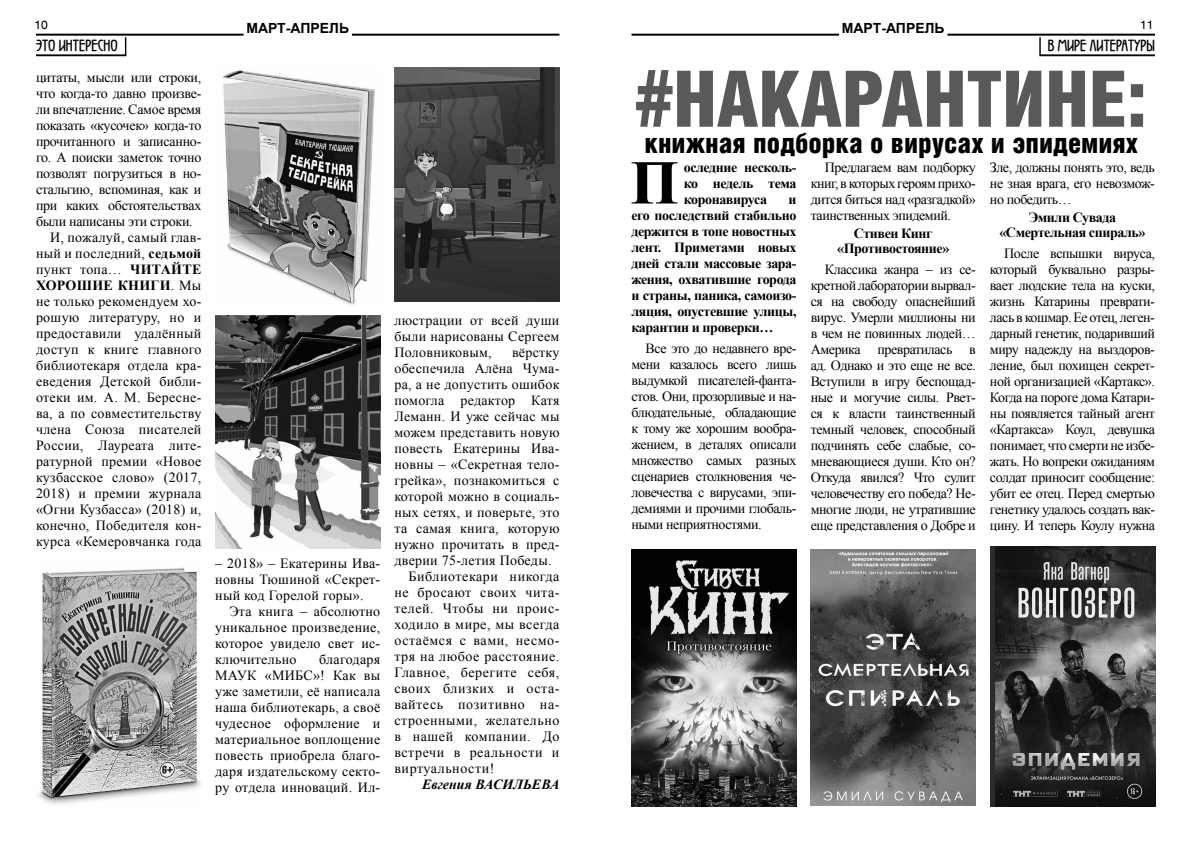
<style>
.page{position:relative;width:1191px;height:842px;background:#fff}
.page>*{position:absolute;margin:0;border:0;box-sizing:border-box;transform-origin:0 0}
.t1{font:78px "Helios Cond Black C";color:#58595b}
.t2{font:700 62.3px "Times New Roman";color:#000}
.t3{font:28px "Helios Cond Black C";color:#000}
.t4{font:14px/16px "Times New Roman";letter-spacing:.02em;color:#000;text-align:justify}
.t5{font:700 14px/16px "Times New Roman";letter-spacing:-.03em;color:#000;text-align:justify}
.t6{font:14px "Times New Roman";letter-spacing:.04em;color:#000}
.t7{font:14px "Times New Roman";letter-spacing:-.02em;color:#000}
.t8{font:300 14px "Wien";color:#000}
.t9{font:700 14px "Arial";color:#000}
.t10{font:italic 700 14px "Times New Roman";color:#000}
.t11{font:700 14px "Times New Roman";letter-spacing:.02em;color:#000}
.t12{font:12px "Helios";color:#000}
.s1{font-weight:700}
.s2{font-weight:400}
</style>
<div class="page">
<hr style="left:631px;top:34px;width:524px;height:2px;background:#000">
<div style="left:839px;top:30px;width:108px;height:6px;background:#fff"></div>
<hr style="left:36px;top:34px;width:523px;height:2px;background:#000">
<div style="left:243px;top:30px;width:109px;height:6px;background:#fff"></div>
<img style="left:38px;top:567px;width:163px;height:238px">
<div style="left:1039px;top:37px;width:116px;height:19px;background:#636363"></div>
<div style="left:1040px;top:36px;width:115px;height:18px;background:#fff"></div>
<div style="left:36px;top:37px;width:90px;height:19px;background:#636363"></div>
<div style="left:36px;top:36px;width:89px;height:18px;background:#fff"></div>
<img style="left:223px;top:70px;width:152px;height:235px">
<img style="left:215px;top:315px;width:165px;height:233px">
<img style="left:395px;top:68px;width:164px;height:233px">
<img style="left:631px;top:549px;width:165px;height:257px">
<img style="left:811px;top:550px;width:164px;height:256px">
<img style="left:990px;top:547px;width:165px;height:259px">
<p class="t12" style="left:35px;top:18px;width:15px">10</p>
<p class="t9" style="left:246px;top:19px;width:104px">МАРТ-АПРЕЛЬ</p>
<p class="t9" style="left:842px;top:19px;width:104px">МАРТ-АПРЕЛЬ</p>
<p class="t12" style="left:1140px;top:18px;width:15px">11</p>
<p class="t8" style="left:36px;top:37px;width:83px">ЭТО ИНТЕРЕСНО</p>
<p class="t8" style="left:1047px;top:37px;width:109px">В МИРЕ ЛИТЕРАТУРЫ</p>
<p class="t7" style="left:36px;top:68px;width:167px">цитаты, мысли или строки,</p>
<p class="t7" style="left:36px;top:84px;width:167px">что когда-то давно произве-</p>
<p class="t7" style="left:36px;top:100px;width:167px">ли впечатление. Самое время</p>
<p class="t7" style="left:36px;top:116px;width:167px">показать «кусочек» когда-то</p>
<p class="t7" style="left:36px;top:132px;width:167px">прочитанного и записанно-</p>
<p class="t7" style="left:36px;top:148px;width:167px">го. А поиски заметок точно</p>
<p class="t7" style="left:36px;top:164px;width:167px">позволят погрузиться в но-</p>
<p class="t7" style="left:36px;top:180px;width:167px">стальгию, вспоминая, как и</p>
<p class="t7" style="left:36px;top:196px;width:167px">при каких обстоятельствах</p>
<p class="t7" style="left:36px;top:212px;width:158px">были написаны эти строки.</p>
<p class="t4" style="left:50px;top:229px;width:153px">И, пожалуй, самый глав-</p>
<p class="t4" style="left:36px;top:245px;width:167px">ный и последний, <span class="s1">седьмой</span></p>
<p class="t4" style="left:36px;top:261px;width:167px">пункт топа… <span class="s1">ЧИТАЙТЕ</span></p>
<p class="t11" style="left:36px;top:275px;width:167px">ХОРОШИЕ КНИГИ<span class="s2">. Мы</span></p>
<p class="t4" style="left:36px;top:293px;width:167px">не только рекомендуем хо-</p>
<p class="t4" style="left:36px;top:309px;width:167px">рошую литературу, но и</p>
<p class="t4" style="left:36px;top:325px;width:167px">предоставили удалённый</p>
<p class="t4" style="left:36px;top:341px;width:167px">доступ к книге главного</p>
<p class="t4" style="left:36px;top:357px;width:167px">библиотекаря отдела кра-</p>
<p class="t4" style="left:36px;top:373px;width:167px">еведения Детской библи-</p>
<p class="t4" style="left:36px;top:389px;width:167px">отеки им. А. М. Бересне-</p>
<p class="t4" style="left:36px;top:405px;width:167px">ва, а по совместительству</p>
<p class="t4" style="left:36px;top:421px;width:167px">члена Союза писателей</p>
<p class="t4" style="left:36px;top:437px;width:167px">России, Лауреата лите-</p>
<p class="t4" style="left:36px;top:453px;width:167px">ратурной премии «Новое</p>
<p class="t4" style="left:36px;top:469px;width:167px">кузбасское слово» (2017,</p>
<p class="t4" style="left:36px;top:485px;width:167px">2018) и премии журнала</p>
<p class="t4" style="left:36px;top:501px;width:167px">«Огни Кузбасса» (2018) и,</p>
<p class="t4" style="left:36px;top:517px;width:167px">конечно, Победителя кон-</p>
<p class="t4" style="left:36px;top:533px;width:167px">курса «Кемеровчанка года</p>
<p class="t4" style="left:215px;top:555px;width:166px">– 2018» – Екатерины Ива&shy;новны Тюшиной «Секрет&shy;ный код Горелой горы».</p>
<p class="t4" style="left:215px;top:603px;width:166px;text-indent:14px">Эта книга – абсолютно уникальное произведение, которое увидело свет ис&shy;ключительно</p>
<h1 class="t1" style="left:635px;top:54px;width:513px">#НАКАРАНТИНЕ:</h1>
<h3 class="t3" style="left:644px;top:127px;width:495px">книжная подборка о вирусах и эпидемиях</h3>
<p class="t4" style="left:810px;top:159px;width:166px;text-indent:14px">Предлагаем вам подборку книг, в которых героям прихо&shy;дится биться над «разгадкой» таинственных эпидемий.</p>
<p class="t5" style="left:837px;top:225px;width:114px;line-height:15px;text-align:center">Стивен Кинг «Противостояние»</p>
<p class="t4" style="left:810px;top:261px;width:166px;text-indent:14px">Классика жанра – из се&shy;кретной лаборатории вырвал&shy;ся на свободу опаснейший вирус. Умерли миллионы ни в чем не повинных людей… Америка превратилась в ад. Однако и это еще не все.<br>Вступили в игру беспощад&shy;ные и могучие силы. Рвет&shy;ся к власти таинственный темный человек, способный подчинять себе слабые, со&shy;мневающиеся души. Кто он?<br>Откуда явился? Что сулит человечеству его победа? Не&shy;многие люди, не утратившие еще представления о Добре и</p>
<h2 class="t2" style="left:630px;top:140px;width:50px">П</h2>
<p class="t5" style="left:683px;top:158px;width:114px">оследние несколь&shy;ко недель тема коронавируса</p>
<p class="t4" style="left:990px;top:159px;width:166px">Зле, должны понять это, ведь не зная врага, его невозмож&shy;но победить…</p>
<p class="t5" style="left:999px;top:209px;width:148px;line-height:15px;text-align:center">Эмили Сувада «Смертельная спираль»</p>
<p class="t4" style="left:990px;top:245px;width:166px;text-indent:14px">После вспышки вируса, который буквально разры&shy;вает людские тела на куски, жизнь Катарины преврати&shy;лась в кошмар. Ее отец, леген&shy;дарный генетик, подаривший миру надежду на выздоров&shy;ление, был похищен секрет&shy;ной организацией «Картакс».<br>Когда на пороге дома Катари&shy;ны появляется тайный агент «Картакса» Коул, девушка понимает, что смерти не избе&shy;жать. Но вопреки ожиданиям солдат приносит сообщение: убит ее отец. Перед смертью генетику удалось создать вак&shy;цину. И теперь Коулу нужна</p>
<p class="t5" style="left:631px;top:190px;width:167px;text-indent:157px">и его последствий стабильно держится в топе новостных лент. Приметами новых дней стали массовые зара&shy;жения, охватившие города и страны, паника, самоизо&shy;ляция, опустевшие улицы, карантин и проверки…</p>
<p class="t4" style="left:631px;top:340px;width:166px;text-indent:14px">Все это до недавнего вре&shy;мени казалось всего лишь выдумкой писателей-фанта&shy;стов. Они, прозорливые и на&shy;блюдательные, обладающие к тому же хорошим вообра&shy;жением, в деталях описали множество самых разных сценариев столкновения че&shy;ловечества с вирусами, эпи&shy;демиями и прочими глобаль&shy;ными неприятностями.</p>
<p class="t4" style="left:394px;top:312px;width:166px">люстрации от всей души были нарисованы Сергеем Половниковым,</p>
<p class="t4" style="left:512px;top:344px;width:49px">вёрстку</p>
<p class="t4" style="left:394px;top:360px;width:166px">обеспечила Алёна Чума-</p>
<p class="t4" style="left:394px;top:376px;width:166px">ра, а не допустить ошибок</p>
<p class="t4" style="left:394px;top:392px;width:166px">помогла редактор Катя</p>
<p class="t4" style="left:394px;top:408px;width:166px">Леманн. И уже сейчас мы</p>
<p class="t4" style="left:394px;top:424px;width:166px">можем представить новую</p>
<p class="t4" style="left:394px;top:440px;width:166px">повесть Екатерины Ива-</p>
<p class="t4" style="left:394px;top:456px;width:166px">новны – «Секретная тело-</p>
<p class="t4" style="left:394px;top:472px;width:166px">грейка», познакомиться с</p>
<p class="t4" style="left:394px;top:488px;width:166px">которой можно в социаль-</p>
<p class="t4" style="left:394px;top:504px;width:166px">ных сетях, и поверьте, это</p>
<p class="t4" style="left:394px;top:520px;width:166px">та самая книга, которую</p>
<p class="t4" style="left:394px;top:536px;width:166px">нужно прочитать в пред-</p>
<p class="t4" style="left:394px;top:552px;width:159px">дверии 75-летия Победы.</p>
<p class="t6" style="left:408px;top:567px;width:152px">Библиотекари никогда</p>
<p class="t6" style="left:394px;top:583px;width:166px">не бросают своих чита-</p>
<p class="t6" style="left:394px;top:599px;width:166px">телей. Чтобы ни проис-</p>
<p class="t6" style="left:394px;top:615px;width:166px">ходило в мире, мы всегда</p>
<p class="t6" style="left:394px;top:631px;width:166px">остаёмся с вами, несмо-</p>
<p class="t6" style="left:394px;top:647px;width:166px">тря на любое расстояние.</p>
<p class="t6" style="left:394px;top:663px;width:166px">Главное, берегите себя,</p>
<p class="t6" style="left:394px;top:679px;width:166px">своих близких и оста-</p>
<p class="t6" style="left:394px;top:695px;width:166px">вайтесь позитивно на-</p>
<p class="t6" style="left:394px;top:711px;width:166px">строенными, желательно</p>
<p class="t6" style="left:394px;top:727px;width:166px">в нашей компании. До</p>
<p class="t6" style="left:394px;top:743px;width:166px">встречи в реальности и</p>
<p class="t6" style="left:394px;top:759px;width:101px">виртуальности!</p>
<p class="t10" style="left:422px;top:774px;width:139px">Евгения ВАСИЛЬЕВА</p>
<p class="t4" style="left:215px;top:651px;width:166px;text-indent:104px">благодаря МАУК «МИБС»! Как вы уже заметили, её написала наша библиотекарь, а своё чудесное оформление и материальное воплощение повесть приобрела благо&shy;даря издательскому секто&shy;ру отдела инноваций. Ил-</p>
</div>
